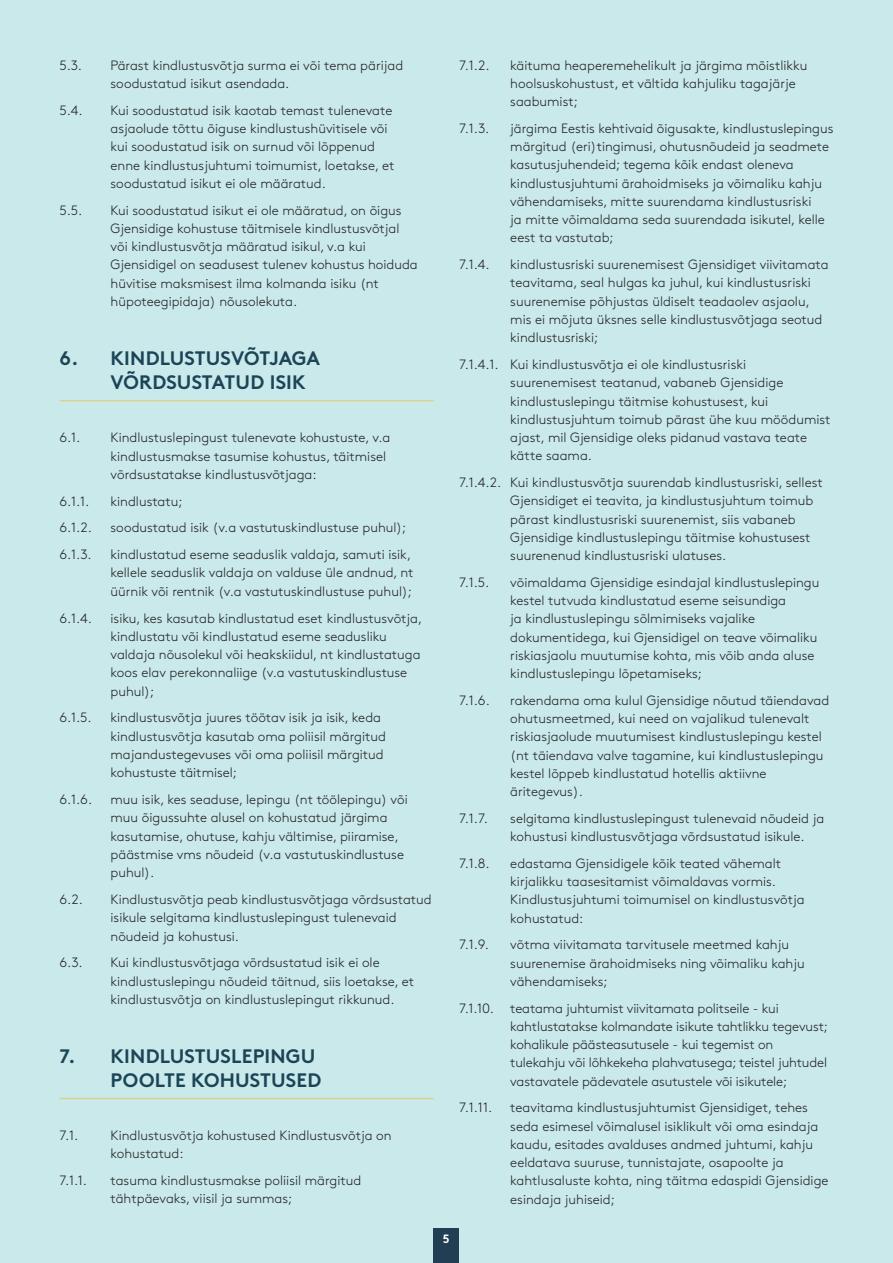
<style>
.page{position:relative;width:893px;height:1263px;background:#c9e9eb}
.page>*{position:absolute;margin:0;border:0;box-sizing:border-box;transform-origin:0 0}
.t1{font:700 19.5px/23.7px "Gjen Brown OT";letter-spacing:.01em;color:#1b4557}
.t2{font:300 13.5px/18.3px "Gjen Brown OT";color:#231f20}
.t3{font:700 12px "Gjen Brown OT";color:#fff}
</style>
<div class="page">
<div style="left:434px;top:1229px;width:25px;height:34px;background:#223e55"></div>
<hr style="left:60px;top:400px;width:374px;height:1px;background:#e0d08f">
<hr style="left:60px;top:1098px;width:374px;height:1px;background:#e0d08f">
<p class="t2" style="left:60px;top:55px;width:24px">5.3.</p>
<p class="t2" style="left:111px;top:55px;width:294px">Pärast kindlustusvõtja surma ei või tema pärijad soodustatud isikut asendada.</p>
<p class="t2" style="left:60px;top:100px;width:25px">5.4.</p>
<p class="t2" style="left:111px;top:100px;width:285px">Kui soodustatud isik kaotab temast tulenevate asjaolude tõttu õiguse kindlustushüvitisele või kui soodustatud isik on surnud või lõppenud enne kindlustusjuhtumi toimumist, loetakse, et soodustatud isikut ei ole määratud.</p>
<p class="t2" style="left:60px;top:200px;width:24px">5.5.</p>
<p class="t2" style="left:111px;top:200px;width:309px">Kui soodustatud isikut ei ole määratud, on õigus Gjensidige kohustuse täitmisele kindlustusvõtjal või kindlustusvõtja määratud isikul, v.a kui Gjensidigel on seadusest tulenev kohustus hoiduda hüvitise maksmisest ilma kolmanda isiku (nt hüpoteegipidaja) nõusolekuta.</p>
<h1 class="t1" style="left:111px;top:344px;width:211px;text-indent:-51px">6. KINDLUSTUSVÕTJAGA<br>VÕRDSUSTATUD ISIK</h1>
<p class="t2" style="left:60px;top:427px;width:22px">6.1.</p>
<p class="t2" style="left:111px;top:427px;width:281px">Kindlustuslepingust tulenevate kohustuste, v.a kindlustusmakse tasumise kohustus, täitmisel võrdsustatakse kindlustusvõtjaga:</p>
<p class="t2" style="left:60px;top:491px;width:31px">6.1.1.</p>
<p class="t2" style="left:111px;top:491px;width:73px">kindlustatu;</p>
<p class="t2" style="left:60px;top:518px;width:34px">6.1.2.</p>
<p class="t2" style="left:111px;top:518px;width:297px">soodustatud isik (v.a vastutuskindlustuse puhul);</p>
<p class="t2" style="left:60px;top:544px;width:33px">6.1.3.</p>
<p class="t2" style="left:111px;top:544px;width:305px">kindlustatud eseme seaduslik valdaja, samuti isik, kellele seaduslik valdaja on valduse üle andnud, nt üürnik või rentnik (v.a vastutuskindlustuse puhul);</p>
<p class="t2" style="left:60px;top:608px;width:34px">6.1.4.</p>
<p class="t2" style="left:111px;top:608px;width:313px">isiku, kes kasutab kindlustatud eset kindlustusvõtja, kindlustatu või kindlustatud eseme seadusliku valdaja nõusolekul või heakskiidul, nt kindlustatuga koos elav perekonnaliige (v.a vastutuskindlustuse puhul);</p>
<p class="t2" style="left:60px;top:708px;width:34px">6.1.5.</p>
<p class="t2" style="left:111px;top:708px;width:277px">kindlustusvõtja juures töötav isik ja isik, keda kindlustusvõtja kasutab oma poliisil märgitud majandustegevuses või oma poliisil märgitud kohustuste täitmisel;</p>
<p class="t2" style="left:60px;top:789px;width:34px">6.1.6.</p>
<p class="t2" style="left:111px;top:789px;width:299px">muu isik, kes seaduse, lepingu (nt töölepingu) või muu õigussuhte alusel on kohustatud järgima kasutamise, ohutuse, kahju vältimise, piiramise, päästmise vms nõudeid (v.a vastutuskindlustuse puhul).</p>
<p class="t2" style="left:60px;top:889px;width:25px">6.2.</p>
<p class="t2" style="left:111px;top:889px;width:323px">Kindlustusvõtja peab kindlustusvõtjaga võrdsustatud isikule selgitama kindlustuslepingust tulenevaid nõudeid ja kohustusi.</p>
<p class="t2" style="left:60px;top:952px;width:25px">6.3.</p>
<p class="t2" style="left:111px;top:952px;width:305px">Kui kindlustusvõtjaga võrdsustatud isik ei ole kindlustuslepingu nõudeid täitnud, siis loetakse, et kindlustusvõtja on kindlustuslepingut rikkunud.</p>
<h1 class="t1" style="left:60px;top:1042px;width:263px;text-align:right">7. KINDLUSTUSLEPINGU<br>POOLTE KOHUSTUSED</h1>
<p class="t2" style="left:60px;top:1125px;width:20px">7.1.</p>
<p class="t2" style="left:111px;top:1125px;width:282px">Kindlustusvõtja kohustused Kindlustusvõtja on kohustatud:</p>
<p class="t2" style="left:60px;top:1170px;width:29px">7.1.1.</p>
<p class="t2" style="left:111px;top:1170px;width:252px">tasuma kindlustusmakse poliisil märgitud tähtpäevaks, viisil ja summas;</p>
<p class="t2" style="left:459px;top:55px;width:32px">7.1.2.</p>
<p class="t2" style="left:510px;top:55px;width:299px">käituma heaperemehelikult ja järgima mõistlikku hoolsuskohustust, et vältida kahjuliku tagajärje saabumist;</p>
<p class="t2" style="left:459px;top:118px;width:31px">7.1.3.</p>
<p class="t2" style="left:510px;top:118px;width:325px">järgima Eestis kehtivaid õigusakte, kindlustuslepingus märgitud (eri)tingimusi, ohutusnõudeid ja seadmete kasutusjuhendeid; tegema kõik endast oleneva kindlustusjuhtumi ärahoidmiseks ja võimaliku kahju vähendamiseks, mitte suurendama kindlustusriski<br>ja mitte võimaldama seda suurendada isikutel, kelle eest ta vastutab;</p>
<p class="t2" style="left:459px;top:254px;width:32px">7.1.4.</p>
<p class="t2" style="left:510px;top:254px;width:320px">kindlustusriski suurenemisest Gjensidiget viivitamata teavitama, seal hulgas ka juhul, kui kindlustusriski suurenemise põhjustas üldiselt teadaolev asjaolu, mis ei mõjuta üksnes selle kindlustusvõtjaga seotud kindlustusriski;</p>
<p class="t2" style="left:510px;top:354px;width:322px;text-indent:-51px">7.1.4.1. Kui kindlustusvõtja ei ole kindlustusriski suurenemisest teatanud, vabaneb Gjensidige kindlustuslepingu täitmise kohustusest, kui kindlustusjuhtum toimub pärast ühe kuu möödumist ajast, mil Gjensidige oleks pidanud vastava teate kätte saama.</p>
<p class="t2" style="left:510px;top:472px;width:314px;text-indent:-51px">7.1.4.2. Kui kindlustusvõtja suurendab kindlustusriski, sellest Gjensidiget ei teavita, ja kindlustusjuhtum toimub pärast kindlustusriski suurenemist, siis vabaneb Gjensidige kindlustuslepingu täitmise kohustusest suurenenud kindlustusriski ulatuses.</p>
<p class="t2" style="left:459px;top:572px;width:31px">7.1.5.</p>
<p class="t2" style="left:510px;top:572px;width:311px">võimaldama Gjensidige esindajal kindlustuslepingu kestel tutvuda kindlustatud eseme seisundiga<br>ja kindlustuslepingu sõlmimiseks vajalike dokumentidega, kui Gjensidigel on teave võimaliku riskiasjaolu muutumise kohta, mis võib anda aluse kindlustuslepingu lõpetamiseks;</p>
<p class="t2" style="left:459px;top:690px;width:32px">7.1.6.</p>
<p class="t2" style="left:510px;top:690px;width:320px">rakendama oma kulul Gjensidige nõutud täiendavad ohutusmeetmed, kui need on vajalikud tulenevalt riskiasjaolude muutumisest kindlustuslepingu kestel (nt täiendava valve tagamine, kui kindlustuslepingu kestel lõppeb kindlustatud hotellis aktiivne äritegevus).</p>
<p class="t2" style="left:459px;top:808px;width:30px">7.1.7.</p>
<p class="t2" style="left:510px;top:808px;width:315px">selgitama kindlustuslepingust tulenevaid nõudeid ja kohustusi kindlustusvõtjaga võrdsustatud isikule.</p>
<p class="t2" style="left:459px;top:853px;width:32px">7.1.8.</p>
<p class="t2" style="left:510px;top:853px;width:296px">edastama Gjensidigele kõik teated vähemalt kirjalikku taasesitamist võimaldavas vormis.<br>Kindlustusjuhtumi toimumisel on kindlustusvõtja kohustatud:</p>
<p class="t2" style="left:459px;top:935px;width:31px">7.1.9.</p>
<p class="t2" style="left:510px;top:935px;width:296px">võtma viivitamata tarvitusele meetmed kahju suurenemise ärahoidmiseks ning võimaliku kahju vähendamiseks;</p>
<p class="t2" style="left:510px;top:998px;width:319px;text-indent:-51px">7.1.10. teatama juhtumist viivitamata politseile - kui kahtlustatakse kolmandate isikute tahtlikku tegevust; kohalikule päästeasutusele - kui tegemist on tulekahju või lõhkekeha plahvatusega; teistel juhtudel vastavatele pädevatele asutustele või isikutele;</p>
<p class="t2" style="left:459px;top:1098px;width:34px">7.1.11.</p>
<p class="t2" style="left:510px;top:1098px;width:320px">teavitama kindlustusjuhtumist Gjensidiget, tehes seda esimesel võimalusel isiklikult või oma esindaja kaudu, esitades avalduses andmed juhtumi, kahju eeldatava suuruse, tunnistajate, osapoolte ja kahtlusaluste kohta, ning täitma edaspidi Gjensidige esindaja juhiseid;</p>
<p class="t3" style="left:443px;top:1229px;width:8px">5</p>
</div>
